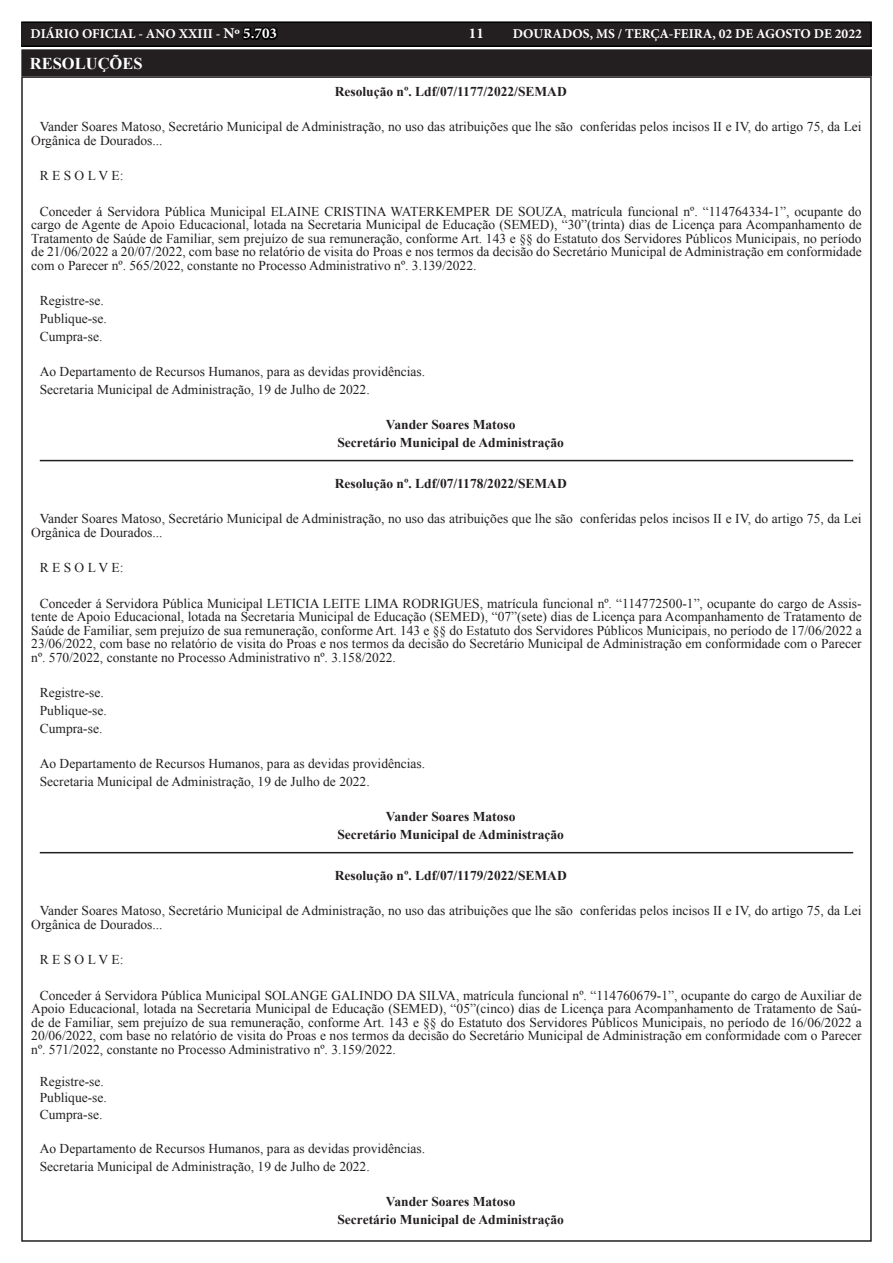
<style>
.page{position:relative;width:893px;height:1263px;background:#fff}
.page>*{position:absolute;margin:0;border:0;box-sizing:border-box;transform-origin:0 0}
.TEXTO{font:700 16.5px "Times New Roman";color:#fff}
.t1{font:700 15px "Minion Pro";color:#fff}
.TEXTO-2{font:13.5px/13.5px "Times New Roman";color:#231f20}
.TEXTO-3{font:700 13.5px "Times New Roman";color:#231f20}
.t2{font:700 13.5px "Minion Pro";color:#fff}
.s1{font-size:15px}
.s2{font-size:15px;color:#000}
</style>
<div class="page">
<div style="left:21px;top:22px;width:850px;height:24px;background:#231f20"></div>
<div style="left:21px;top:21px;width:851px;height:26px;border:2px solid #000"></div>
<hr style="left:40px;top:460px;width:813px;height:1px;background:#231f20">
<hr style="left:40px;top:852px;width:813px;height:1px;background:#231f20">
<div style="left:23px;top:51px;width:847px;height:23px;background:#231f20"></div>
<div style="left:21px;top:49px;width:851px;height:27px;border:4px solid #231f20"></div>
<p class="t2" style="left:31px;top:25px;width:248px">DIÁRIO OFICIAL - ANO XXIII - <span class="s1">Nº</span> <span class="s2">5.703</span></p>
<p class="t1" style="left:469px;top:23px;width:17px">11</p>
<p class="t2" style="left:513px;top:25px;width:351px">DOURADOS, MS / TERÇA-FEIRA, 02 DE AGOSTO DE 2022</p>
<p class="TEXTO" style="left:30px;top:52px;width:114px">RESOLUÇÕES</p>
<p class="TEXTO-3" style="left:335px;top:82px;width:234px">Resolução nº. Ldf/07/1177/2022/SEMAD</p>
<p class="TEXTO-2" style="left:31px;top:120px;width:832px;text-indent:9px">Vander Soares Matoso, Secretário Municipal de Administração, no uso das atribuições que lhe são conferidas pelos incisos II e IV, do artigo 75, da Lei<br>Orgânica de Dourados...</p>
<p class="TEXTO-2" style="left:40px;top:169px;width:85px">R E S O L V E:</p>
<p class="TEXTO-2" style="left:31px;top:204px;width:832px;text-align:justify;text-indent:9px">Conceder á Servidora Pública Municipal ELAINE CRISTINA WATERKEMPER DE SOUZA, matrícula funcional nº. “114764334-1”, ocupante do cargo de Agente de Apoio Educacional, lotada na Secretaria Municipal de Educação (SEMED), “30”(trinta) dias de Licença para Acompanhamento de Tratamento de Saúde de Familiar, sem prejuízo de sua remuneração, conforme Art. 143 e §§ do Estatuto dos Servidores Públicos Municipais, no período de 21/06/2022 a 20/07/2022, com base no relatório de visita do Proas e nos termos da decisão do Secretário Municipal de Administração em conformidade com o Parecer nº. 565/2022, constante no Processo Administrativo nº. 3.139/2022.</p>
<p class="TEXTO-2" style="left:40px;top:294px;width:66px">Registre-se.</p>
<p class="TEXTO-2" style="left:40px;top:311px;width:69px">Publique-se.</p>
<p class="TEXTO-2" style="left:40px;top:329px;width:64px">Cumpra-se.</p>
<p class="TEXTO-2" style="left:40px;top:365px;width:387px">Ao Departamento de Recursos Humanos, para as devidas providências.</p>
<p class="TEXTO-2" style="left:40px;top:382px;width:331px">Secretaria Municipal de Administração, 19 de Julho de 2022.</p>
<p class="TEXTO-3" style="left:386px;top:415px;width:131px">Vander Soares Matoso</p>
<p class="TEXTO-3" style="left:337px;top:433px;width:228px">Secretário Municipal de Administração</p>
<p class="TEXTO-3" style="left:335px;top:474px;width:234px">Resolução nº. Ldf/07/1178/2022/SEMAD</p>
<p class="TEXTO-2" style="left:31px;top:512px;width:832px;text-indent:9px">Vander Soares Matoso, Secretário Municipal de Administração, no uso das atribuições que lhe são conferidas pelos incisos II e IV, do artigo 75, da Lei<br>Orgânica de Dourados...</p>
<p class="TEXTO-2" style="left:40px;top:561px;width:85px">R E S O L V E:</p>
<p class="TEXTO-2" style="left:31px;top:596px;width:832px;text-align:justify;text-indent:9px">Conceder á Servidora Pública Municipal LETICIA LEITE LIMA RODRIGUES, matrícula funcional nº. “114772500-1”, ocupante do cargo de Assis&shy;tente de Apoio Educacional, lotada na Secretaria Municipal de Educação (SEMED), “07”(sete) dias de Licença para Acompanhamento de Tratamento de Saúde de Familiar, sem prejuízo de sua remuneração, conforme Art. 143 e §§ do Estatuto dos Servidores Públicos Municipais, no período de 17/06/2022 a 23/06/2022, com base no relatório de visita do Proas e nos termos da decisão do Secretário Municipal de Administração em conformidade com o Parecer nº. 570/2022, constante no Processo Administrativo nº. 3.158/2022.</p>
<p class="TEXTO-2" style="left:40px;top:686px;width:66px">Registre-se.</p>
<p class="TEXTO-2" style="left:40px;top:703px;width:69px">Publique-se.</p>
<p class="TEXTO-2" style="left:40px;top:721px;width:64px">Cumpra-se.</p>
<p class="TEXTO-2" style="left:40px;top:757px;width:387px">Ao Departamento de Recursos Humanos, para as devidas providências.</p>
<p class="TEXTO-2" style="left:40px;top:774px;width:331px">Secretaria Municipal de Administração, 19 de Julho de 2022.</p>
<p class="TEXTO-3" style="left:386px;top:807px;width:131px">Vander Soares Matoso</p>
<p class="TEXTO-3" style="left:337px;top:825px;width:228px">Secretário Municipal de Administração</p>
<p class="TEXTO-3" style="left:335px;top:866px;width:234px">Resolução nº. Ldf/07/1179/2022/SEMAD</p>
<p class="TEXTO-2" style="left:31px;top:904px;width:832px;text-indent:9px">Vander Soares Matoso, Secretário Municipal de Administração, no uso das atribuições que lhe são conferidas pelos incisos II e IV, do artigo 75, da Lei<br>Orgânica de Dourados...</p>
<p class="TEXTO-2" style="left:40px;top:953px;width:85px">R E S O L V E:</p>
<p class="TEXTO-2" style="left:31px;top:988px;width:832px;text-align:justify;text-indent:9px">Conceder á Servidora Pública Municipal SOLANGE GALINDO DA SILVA, matrícula funcional nº. “114760679-1”, ocupante do cargo de Auxiliar de Apoio Educacional, lotada na Secretaria Municipal de Educação (SEMED), “05”(cinco) dias de Licença para Acompanhamento de Tratamento de Saú&shy;de de Familiar, sem prejuízo de sua remuneração, conforme Art. 143 e §§ do Estatuto dos Servidores Públicos Municipais, no período de 16/06/2022 a 20/06/2022, com base no relatório de visita do Proas e nos termos da decisão do Secretário Municipal de Administração em conformidade com o Parecer nº. 571/2022, constante no Processo Administrativo nº. 3.159/2022.</p>
<p class="TEXTO-2" style="left:40px;top:1075px;width:66px">Registre-se.</p>
<p class="TEXTO-2" style="left:40px;top:1091px;width:69px">Publique-se.</p>
<p class="TEXTO-2" style="left:40px;top:1107px;width:64px">Cumpra-se.</p>
<p class="TEXTO-2" style="left:40px;top:1141px;width:387px">Ao Departamento de Recursos Humanos, para as devidas providências.</p>
<p class="TEXTO-2" style="left:40px;top:1159px;width:331px">Secretaria Municipal de Administração, 19 de Julho de 2022.</p>
<p class="TEXTO-3" style="left:386px;top:1192px;width:131px">Vander Soares Matoso</p>
<p class="TEXTO-3" style="left:337px;top:1210px;width:228px">Secretário Municipal de Administração</p>
</div>
